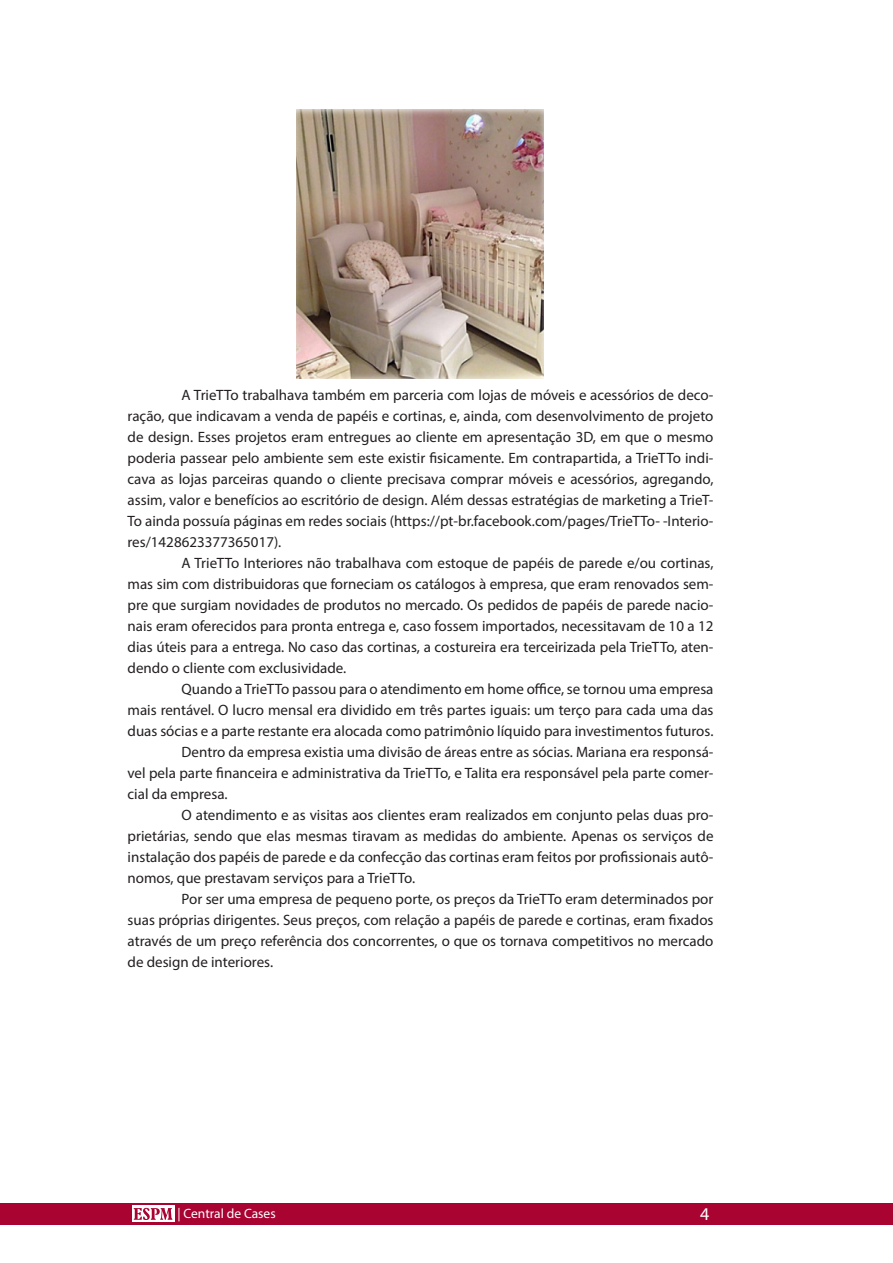
<style>
.page{position:relative;width:893px;height:1263px;background:#fff}
.page>*{position:absolute;margin:0;border:0;box-sizing:border-box;transform-origin:0 0}
.t1{font:18px "Myriad Pro";color:#fff}
.corpotexto{font:15px/21px "Myriad Pro";color:#231f20;text-align:justify}
.t2{font:13.5px "Myriad Pro";color:#fff}
</style>
<div class="page">
<div style="left:0;top:1203px;width:893px;height:22px;background:#a90332"></div>
<div style="left:132px;top:1206px;width:42px;height:16px;background:#fff"></div>
<svg style="left:134px;top:1208px;width:38px;height:12px"></svg>
<img style="left:296px;top:110px;width:248px;height:268px">
<p class="corpotexto" style="left:128px;top:385px;width:587px;text-indent:54px">A TrieTTo trabalhava também em parceria com lojas de móveis e acessórios de deco&shy;ração, que indicavam a venda de papéis e cortinas, e, ainda, com desenvolvimento de projeto de design. Esses projetos eram entregues ao cliente em apresentação 3D, em que o mesmo poderia passear pelo ambiente sem este existir fisicamente. Em contrapartida, a TrieTTo indi&shy;cava as lojas parceiras quando o cliente precisava comprar móveis e acessórios, agregando, assim, valor e benefícios ao escritório de design. Além dessas estratégias de marketing a TrieT-To ainda possuía páginas em redes sociais (https://pt-br.facebook.com/pages/TrieTTo- -Interio&shy;res/1428623377365017).</p>
<p class="corpotexto" style="left:128px;top:553px;width:587px;text-indent:54px">A TrieTTo Interiores não trabalhava com estoque de papéis de parede e/ou cortinas, mas sim com distribuidoras que forneciam os catálogos à empresa, que eram renovados sem&shy;pre que surgiam novidades de produtos no mercado. Os pedidos de papéis de parede nacio&shy;nais eram oferecidos para pronta entrega e, caso fossem importados, necessitavam de 10 a 12 dias úteis para a entrega. No caso das cortinas, a costureira era terceirizada pela TrieTTo, aten&shy;dendo o cliente com exclusividade.</p>
<p class="corpotexto" style="left:128px;top:679px;width:587px;text-indent:54px">Quando a TrieTTo passou para o atendimento em home office, se tornou uma empresa mais rentável. O lucro mensal era dividido em três partes iguais: um terço para cada uma das duas sócias e a parte restante era alocada como patrimônio líquido para investimentos futuros.</p>
<p class="corpotexto" style="left:128px;top:742px;width:587px;text-indent:54px">Dentro da empresa existia uma divisão de áreas entre as sócias. Mariana era responsá&shy;vel pela parte financeira e administrativa da TrieTTo, e Talita era responsável pela parte comer&shy;cial da empresa.</p>
<p class="corpotexto" style="left:128px;top:805px;width:587px;text-indent:54px">O atendimento e as visitas aos clientes eram realizados em conjunto pelas duas pro&shy;prietárias, sendo que elas mesmas tiravam as medidas do ambiente. Apenas os serviços de instalação dos papéis de parede e da confecção das cortinas eram feitos por profissionais autô&shy;nomos, que prestavam serviços para a TrieTTo.</p>
<p class="corpotexto" style="left:128px;top:889px;width:587px;text-indent:54px">Por ser uma empresa de pequeno porte, os preços da TrieTTo eram determinados por suas próprias dirigentes. Seus preços, com relação a papéis de parede e cortinas, eram fixados através de um preço referência dos concorrentes, o que os tornava competitivos no mercado de design de interiores.</p>
<p class="t2" style="left:177px;top:1205px;width:100px">| Central de Cases</p>
<p class="t1" style="left:700px;top:1203px;width:11px">4</p>
</div>
